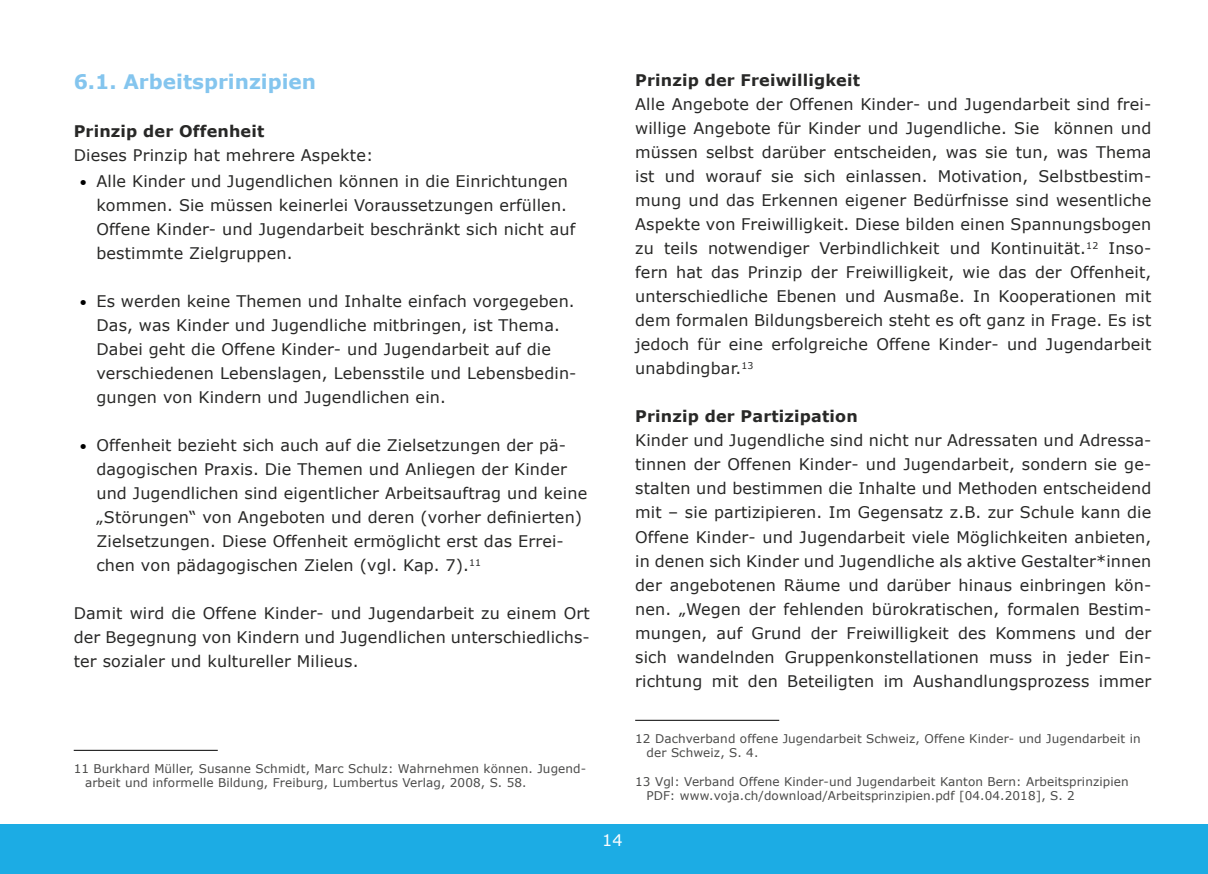
<style>
.page{position:relative;width:1208px;height:874px;background:#fff}
.page>*{position:absolute;margin:0;border:0;box-sizing:border-box;transform-origin:0 0}
.t1{font:700 20px "Verdana";color:#84c5ee}
.t2{font:16px/24px "Verdana";letter-spacing:.01em;color:#282827}
.t3{font:700 16px "Verdana";letter-spacing:.01em;color:#282827}
.t4{font:16px "Verdana";color:#fff}
.t5{font:12px/14.4px "Verdana";letter-spacing:.01em;color:#4a4a49}
.s1{font-size:14px;color:#000}
</style>
<div class="page">
<div style="left:0;top:823px;width:1208px;height:50px;background:#1cace4"></div>
<hr style="left:74px;top:749px;width:144px;height:1px;background:#000">
<hr style="left:635px;top:719px;width:144px;height:1px;background:#000">
<p class="t1" style="left:74px;top:68px;width:244px">6.1. Arbeitsprinzipien</p>
<p class="t3" style="left:74px;top:120px;width:192px">Prinzip der Offenheit</p>
<p class="t2" style="left:74px;top:143px;width:301px">Dieses Prinzip hat mehrere Aspekte:</p>
<p class="t2" style="left:96px;top:169px;width:480px;text-indent:-17px"><span class="s1">•</span> Alle Kinder und Jugendlichen können in die Einrichtungen kommen. Sie müssen keinerlei Voraussetzungen erfüllen.<br>Offene Kinder- und Jugendarbeit beschränkt sich nicht auf bestimmte Zielgruppen.</p>
<p class="t2" style="left:96px;top:289px;width:481px;text-indent:-17px"><span class="s1">•</span> Es werden keine Themen und Inhalte einfach vorgegeben.<br>Das, was Kinder und Jugendliche mitbringen, ist Thema.<br>Dabei geht die Offene Kinder- und Jugendarbeit auf die verschiedenen Lebenslagen, Lebensstile und Lebensbedin&shy;gungen von Kindern und Jugendlichen ein.</p>
<p class="t2" style="left:96px;top:433px;width:492px;text-indent:-17px"><span class="s1">•</span> Offenheit bezieht sich auch auf die Zielsetzungen der pä&shy;dagogischen Praxis. Die Themen und Anliegen der Kinder und Jugendlichen sind eigentlicher Arbeitsauftrag und keine „Störungen“ von Angeboten und deren (vorher definierten)<br>Zielsetzungen. Diese Offenheit ermöglicht erst das Errei&shy;chen von pädagogischen Zielen (vgl. Kap. 7).<sup>11</sup></p>
<p class="t2" style="left:74px;top:601px;width:517px;text-align:justify">Damit wird die Offene Kinder- und Jugendarbeit zu einem Ort der Begegnung von Kindern und Jugendlichen unterschiedlichs&shy;ter sozialer und kultureller Milieus.</p>
<p class="t3" style="left:635px;top:69px;width:226px">Prinzip der Freiwilligkeit</p>
<p class="t2" style="left:635px;top:92px;width:518px;text-align:justify">Alle Angebote der Offenen Kinder- und Jugendarbeit sind frei&shy;willige Angebote für Kinder und Jugendliche. Sie können und müssen selbst darüber entscheiden, was sie tun, was Thema ist und worauf sie sich einlassen. Motivation, Selbstbestim&shy;mung und das Erkennen eigener Bedürfnisse sind wesentliche Aspekte von Freiwilligkeit. Diese bilden einen Spannungsbogen zu teils notwendiger Verbindlichkeit und Kontinuität.<sup>12</sup> Inso&shy;fern hat das Prinzip der Freiwilligkeit, wie das der Offenheit, unterschiedliche Ebenen und Ausmaße. In Kooperationen mit dem formalen Bildungsbereich steht es oft ganz in Frage. Es ist jedoch für eine erfolgreiche Offene Kinder- und Jugendarbeit unabdingbar.<sup>13</sup></p>
<p class="t3" style="left:635px;top:405px;width:224px">Prinzip der Partizipation</p>
<p class="t2" style="left:635px;top:428px;width:518px;text-align:justify">Kinder und Jugendliche sind nicht nur Adressaten und Adressa&shy;tinnen der Offenen Kinder- und Jugendarbeit, sondern sie ge&shy;stalten und bestimmen die Inhalte und Methoden entscheidend mit – sie partizipieren. Im Gegensatz z.B. zur Schule kann die Offene Kinder- und Jugendarbeit viele Möglichkeiten anbieten, in denen sich Kinder und Jugendliche als aktive Gestalter*innen der angebotenen Räume und darüber hinaus einbringen kön&shy;nen. „Wegen der fehlenden bürokratischen, formalen Bestim&shy;mungen, auf Grund der Freiwilligkeit des Kommens und der sich wandelnden Gruppenkonstellationen muss in jeder Ein&shy;richtung mit den Beteiligten im Aushandlungsprozess immer</p>
<p class="t5" style="left:85px;top:761px;width:503px;text-indent:-11px">11 Burkhard Müller, Susanne Schmidt, Marc Schulz: Wahrnehmen können. Jugend&shy;arbeit und informelle Bildung, Freiburg, Lumbertus Verlag, 2008, S. 58.</p>
<p class="t4" style="left:602px;top:828px;width:22px">14</p>
<p class="t5" style="left:646px;top:731px;width:496px;text-indent:-11px">12 Dachverband offene Jugendarbeit Schweiz, Offene Kinder- und Jugendarbeit in der Schweiz, S. 4.</p>
<p class="t5" style="left:646px;top:773px;width:484px;text-indent:-11px">13 Vgl: Verband Offene Kinder-und Jugendarbeit Kanton Bern: Arbeitsprinzipien<br>PDF: www.voja.ch/download/Arbeitsprinzipien.pdf [04.04.2018], S. 2</p>
</div>
